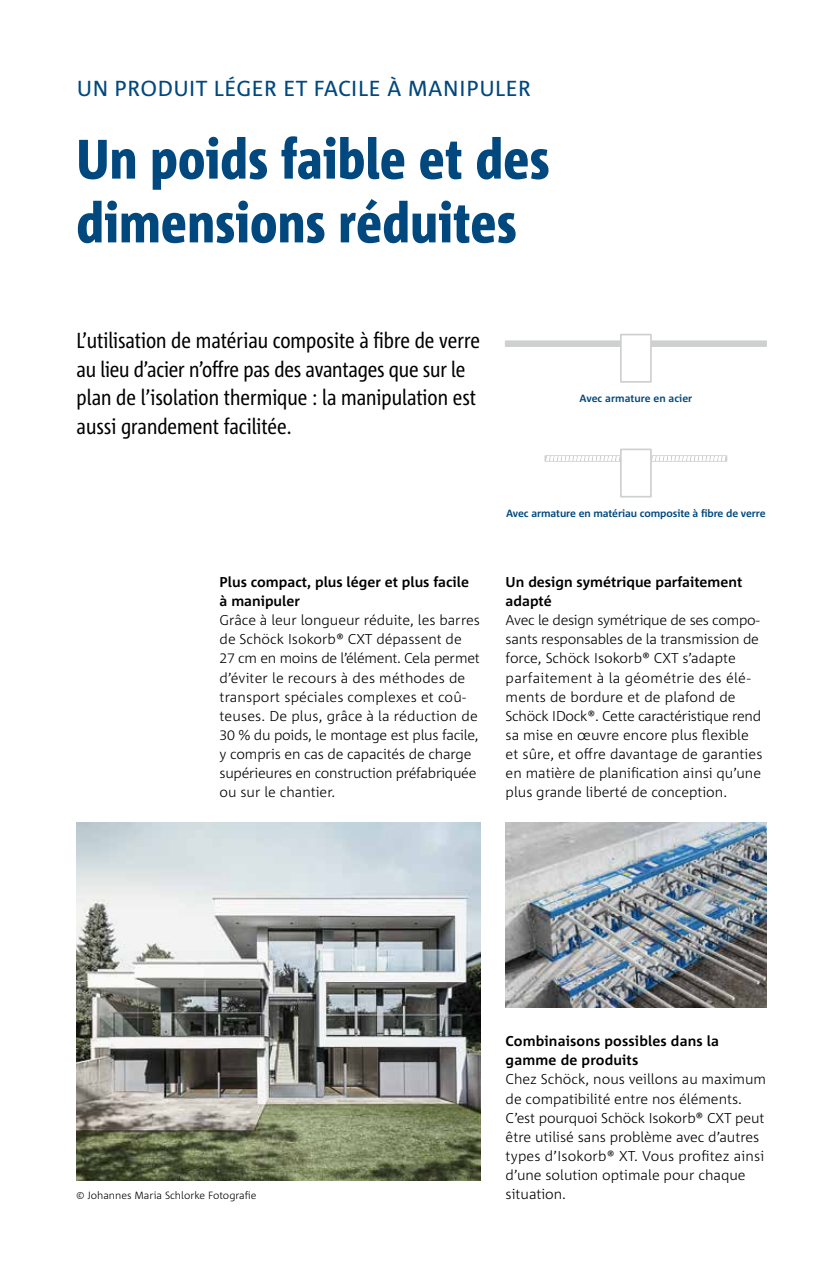
<style>
.page{position:relative;width:830px;height:1263px;background:#fff}
.page>*{position:absolute;margin:0;border:0;box-sizing:border-box;transform-origin:0 0}
.t1{font:800 condensed 55.5px/63.8px "Corpid Schoeck";letter-spacing:.01em;color:#00487e}
.t2{font:condensed 21.75px/28.5px "Corpid Schoeck";color:#000}
.t3{font:21.75px "Corpid Schoeck";letter-spacing:.02em;color:#00487e}
.t4{font:300 14.25px/19.2px "Corpid Schoeck";color:#000}
.t5{font:700 14.25px/19.2px "Corpid Schoeck";color:#000}
.t6{font:700 10.5px "Corpid Schoeck";letter-spacing:-.01em;color:#00487e}
.t7{font:300 10.5px "Corpid Schoeck";color:#000}
</style>
<div class="page">
<img style="left:505px;top:823px;width:260px;height:185px">
<img style="left:77px;top:823px;width:403px;height:357px">
<div style="left:505px;top:341px;width:260px;height:5px;background:#cfd0d0"></div>
<div style="left:504px;top:340px;width:262px;height:7px;border:2px solid #cfd0d0"></div>
<div style="left:620px;top:335px;width:30px;height:47px;background:#fff"></div>
<div style="left:619px;top:334px;width:32px;height:49px;border:2px solid #cfd0d0"></div>
<div style="left:545px;top:456px;width:181px;height:5px;background:#cfd0d0"></div>
<div style="left:544px;top:455px;width:183px;height:7px;border:2px solid #cfd0d0"></div>
<div style="left:620px;top:449px;width:30px;height:48px;background:#fff"></div>
<div style="left:619px;top:448px;width:32px;height:49px;border:2px solid #cfd0d0"></div>
<svg style="left:546px;top:456px;width:73px;height:5px"></svg>
<svg style="left:652px;top:456px;width:73px;height:5px"></svg>
<h2 class="t3" style="left:77px;top:74px;width:455px">UN PRODUIT LÉGER ET FACILE À MANIPULER</h2>
<h1 class="t1" style="left:77px;top:127px;width:474px">Un poids faible et des dimensions réduites</h1>
<h2 class="t2" style="left:77px;top:326px;width:405px">L’utilisation de matériau composite à fibre de verre au lieu d’acier n’offre pas des avantages que sur le plan de l’isolation thermique : la manipulation est aussi grandement facilitée.</h2>
<p class="t6" style="left:579px;top:392px;width:114px">Avec armature en acier</p>
<p class="t5" style="left:219px;top:572px;width:251px">Plus compact, plus léger et plus facile à manipuler</p>
<p class="t4" style="left:219px;top:610px;width:262px">Grâce à leur longueur réduite, les barres de Schöck Isokorb® CXT dépassent de 27 cm en moins de l’élément. Cela permet d’éviter le recours à des méthodes de transport spéciales complexes et coû&shy;teuses. De plus, grâce à la réduction de 30 % du poids, le montage est plus facile, y compris en cas de capacités de charge supérieures en construction préfabriquée ou sur le chantier.</p>
<p class="t6" style="left:506px;top:506px;width:261px">Avec armature en matériau composite à fibre de verre</p>
<p class="t5" style="left:505px;top:572px;width:238px">Un design symétrique parfaitement adapté</p>
<p class="t4" style="left:505px;top:610px;width:258px">Avec le design symétrique de ses compo&shy;sants responsables de la transmission de force, Schöck Isokorb® CXT s’adapte parfaitement à la géométrie des élé&shy;ments de bordure et de plafond de Schöck IDock®. Cette caractéristique rend sa mise en œuvre encore plus flexible et sûre, et offre davantage de garanties en matière de planification ainsi qu’une plus grande liberté de conception.</p>
<p class="t7" style="left:77px;top:1189px;width:181px">© Johannes Maria Schlorke Fotografie</p>
<p class="t5" style="left:505px;top:1031px;width:215px">Combinaisons possibles dans la gamme de produits</p>
<p class="t4" style="left:505px;top:1070px;width:262px">Chez Schöck, nous veillons au maximum de compatibilité entre nos éléments.<br>C’est pourquoi Schöck Isokorb® CXT peut être utilisé sans problème avec d’autres types d’Isokorb® XT. Vous profitez ainsi d’une solution optimale pour chaque situation.</p>
</div>
